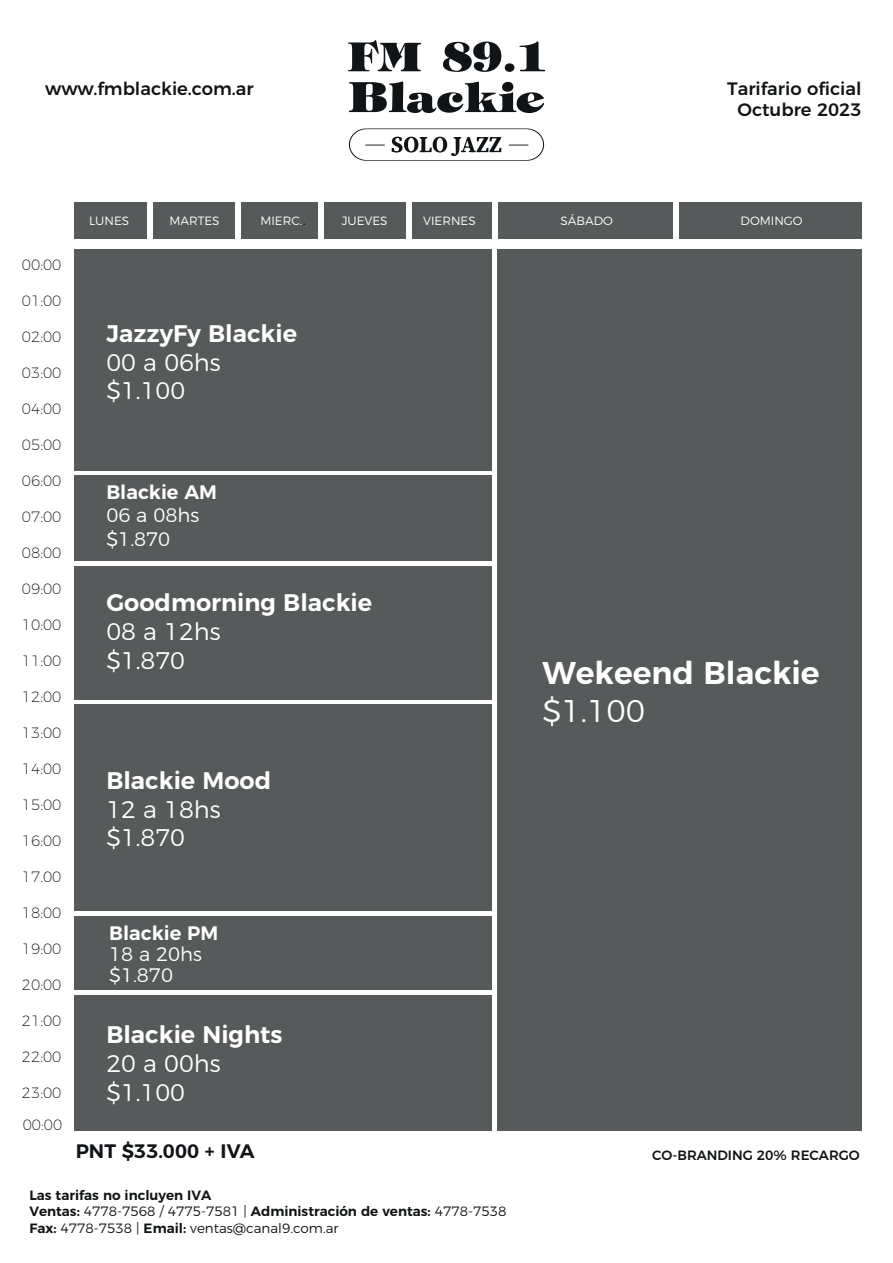
<style>
.page{position:relative;width:893px;height:1263px;background:#fff}
.page>*{position:absolute;margin:0;border:0;box-sizing:border-box;transform-origin:0 0}
.t1{font:600 31.35px "Montserrat";color:#fff}
.t2{font:300 31.35px "Montserrat";color:#fff}
.t3{font:600 24px "Montserrat";color:#fff}
.t4{font:300 24px/28.8px "Montserrat";color:#fff}
.t5{font:300 19.5px/23.4px "Montserrat";color:#fff}
.t6{font:600 19.5px "Montserrat";color:#fff}
.t7{font:600 19.5px "Montserrat";color:#111416}
.t8{font:500 18px/21.6px "Montserrat";color:#111416;text-align:center}
.t9{font:200 14.85px "Montserrat";color:#000001}
.t10{font:600 13.5px/16.2px "Montserrat";color:#111416}
.t11{font:500 13.5px "Montserrat";color:#111416}
.t12{font:300 12px "Montserrat";color:#fff}
.s1{font-weight:400;font-size:12.45px;color:#111416}
.s2{font-weight:300}
</style>
<div class="page">
<div style="left:74px;top:202px;width:787px;height:37px;background:#575a5b"></div>
<div style="left:147px;top:200px;width:6px;height:40px;background:#fff"></div>
<div style="left:235px;top:200px;width:6px;height:40px;background:#fff"></div>
<div style="left:318px;top:200px;width:6px;height:40px;background:#fff"></div>
<div style="left:406px;top:200px;width:6px;height:40px;background:#fff"></div>
<div style="left:492px;top:200px;width:6px;height:40px;background:#fff"></div>
<div style="left:673px;top:200px;width:6px;height:40px;background:#fff"></div>
<div style="left:74px;top:249px;width:418px;height:221px;background:#575a5b"></div>
<div style="left:497px;top:249px;width:364px;height:881px;background:#575a5b"></div>
<div style="left:74px;top:475px;width:418px;height:86px;background:#575a5b"></div>
<div style="left:74px;top:566px;width:418px;height:133px;background:#575a5b"></div>
<div style="left:74px;top:705px;width:418px;height:206px;background:#575a5b"></div>
<div style="left:74px;top:916px;width:418px;height:74px;background:#575a5b"></div>
<div style="left:74px;top:995px;width:418px;height:135px;background:#575a5b"></div>
<svg style="left:348px;top:40px;width:73px;height:31px"></svg>
<svg style="left:443px;top:41px;width:102px;height:31px"></svg>
<svg style="left:349px;top:81px;width:195px;height:32px"></svg>
<svg style="left:349px;top:128px;width:195px;height:33px"></svg>
<p class="t8" style="left:45px;top:76px;width:210px">www.fmblackie.com.ar</p>
<p class="t8" style="left:727px;top:76px;width:136px">Tarifario oficial<br>Octubre 2023</p>
<p class="t9" style="left:22px;top:253px;width:41px">00:00</p>
<p class="t9" style="left:22px;top:289px;width:41px">01:00</p>
<p class="t9" style="left:22px;top:325px;width:41px">02:00</p>
<p class="t9" style="left:22px;top:361px;width:41px">03:00</p>
<p class="t9" style="left:22px;top:397px;width:41px">04:00</p>
<p class="t9" style="left:22px;top:433px;width:41px">05:00</p>
<p class="t9" style="left:22px;top:469px;width:41px">06:00</p>
<p class="t9" style="left:22px;top:505px;width:41px">07:00</p>
<p class="t9" style="left:22px;top:541px;width:41px">08:00</p>
<p class="t9" style="left:22px;top:577px;width:41px">09:00</p>
<p class="t9" style="left:22px;top:613px;width:41px">10:00</p>
<p class="t9" style="left:22px;top:649px;width:41px">11:00</p>
<p class="t9" style="left:22px;top:685px;width:41px">12:00</p>
<p class="t9" style="left:22px;top:721px;width:41px">13:00</p>
<p class="t9" style="left:22px;top:757px;width:41px">14:00</p>
<p class="t9" style="left:22px;top:793px;width:41px">15:00</p>
<p class="t9" style="left:22px;top:829px;width:41px">16:00</p>
<p class="t9" style="left:22px;top:865px;width:41px">17.00</p>
<p class="t9" style="left:22px;top:901px;width:41px">18:00</p>
<p class="t9" style="left:22px;top:937px;width:41px">19:00</p>
<p class="t9" style="left:22px;top:973px;width:41px">20:00</p>
<p class="t9" style="left:22px;top:1009px;width:41px">21:00</p>
<p class="t9" style="left:22px;top:1045px;width:41px">22:00</p>
<p class="t9" style="left:22px;top:1081px;width:41px">23:00</p>
<p class="t9" style="left:23px;top:1114px;width:41px">00:00</p>
<p class="t12" style="left:89px;top:211px;width:42px">LUNES</p>
<p class="t12" style="left:169px;top:211px;width:52px">MARTES</p>
<p class="t12" style="left:342px;top:211px;width:47px">JUEVES</p>
<p class="t12" style="left:423px;top:211px;width:54px">VIERNES</p>
<p class="t12" style="left:560px;top:211px;width:54px">SÁBADO</p>
<p class="t12" style="left:740px;top:211px;width:64px">DOMINGO</p>
<p class="t12" style="left:260px;top:211px;width:47px">MIERC.<span class="s1">.</span></p>
<h2 class="t3" style="left:106px;top:314px;width:192px">JazzyFy Blackie</h2>
<h2 class="t4" style="left:106px;top:345px;width:116px">00 a 06hs $1.100</h2>
<h3 class="t6" style="left:106px;top:476px;width:112px">Blackie AM</h3>
<h3 class="t5" style="left:106px;top:502px;width:94px">06 a 08hs $1.870</h3>
<h2 class="t3" style="left:106px;top:583px;width:267px">Goodmorning Blackie</h2>
<h2 class="t4" style="left:106px;top:615px;width:116px">08 a 12hs $1.870</h2>
<h2 class="t3" style="left:106px;top:761px;width:166px">Blackie Mood</h2>
<h2 class="t4" style="left:106px;top:792px;width:116px">12 a 18hs $1.870</h2>
<h3 class="t6" style="left:109px;top:917px;width:111px">Blackie PM</h3>
<h3 class="t5" style="left:109px;top:941px;width:94px;line-height:21px">18 a 20hs $1.870</h3>
<h2 class="t3" style="left:106px;top:1015px;width:178px">Blackie Nights</h2>
<h2 class="t4" style="left:106px;top:1047px;width:116px">20 a 00hs $1.100</h2>
<h1 class="t1" style="left:542px;top:647px;width:279px">Wekeend Blackie</h1>
<h1 class="t2" style="left:542px;top:686px;width:104px">$1.100</h1>
<h3 class="t7" style="left:76px;top:1135px;width:180px">PNT $33.000 + IVA</h3>
<p class="t11" style="left:652px;top:1144px;width:209px">CO-BRANDING 20% RECARGO</p>
<p class="t10" style="left:29px;top:1186px;width:478px">Las tarifas no incluyen IVA<br>Ventas: <span class="s2">4778-7568 / 4775-7581 |</span> Administración de ventas: <span class="s2">4778-7538<br></span>Fax: <span class="s2">4778-7538 |</span> Email: <span class="s2">ventas@canal9.com.ar</span></p>
</div>
